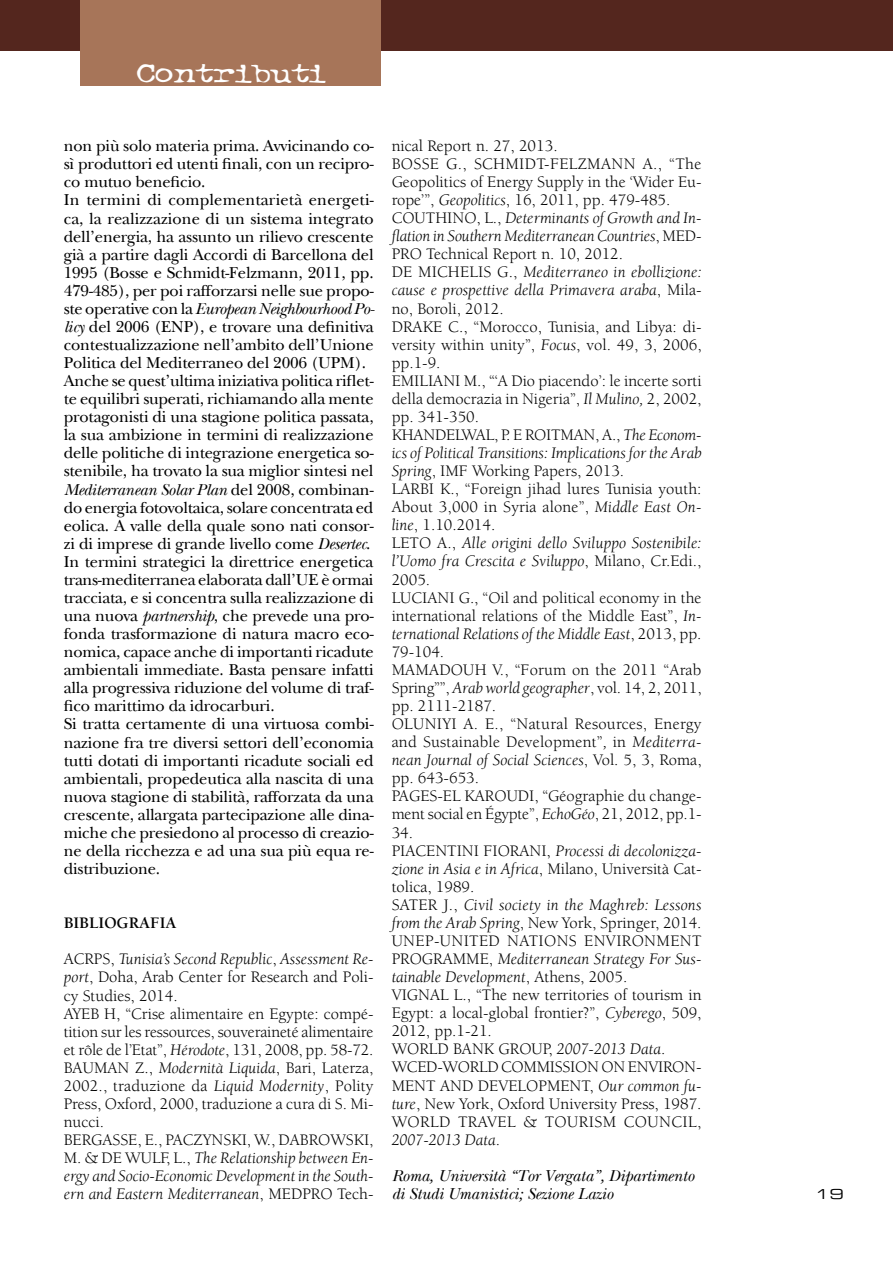
<style>
.page{position:relative;width:893px;height:1263px;background:#fff}
.page>*{position:absolute;margin:0;border:0;box-sizing:border-box;transform-origin:0 0}
.t1{font:30px "Typewriter OS Oldstyle";color:#fff;scale:1.35 1}
.t2{font:16.5px/18px "Berkeley";color:#000}
.t3{font:16.5px/18px "New Baskerville";letter-spacing:-.01em;color:#000}
.t4{font:italic 16.5px/18px "New Baskerville";color:#000}
.t5{font:italic 16.5px/36.2px "Berkeley";color:#000}
.t6{font:13.5px "Eurostile Extended Two";color:#000;scale:1.11 1}
.s1{font-style:italic}
.s2{font-weight:700;font-style:normal}
.s3{font-style:normal}
</style>
<div class="page">
<div style="left:0;top:0;width:893px;height:51px;background:#54261e"></div>
<div style="left:81px;top:0;width:300px;height:85px;background:#a77559"></div>
<h1 class="t1" style="left:136px;top:56px;width:142px">Contributi</h1>
<p class="t3" style="left:64px;top:137px;width:312px">non più solo materia prima. Avvicinando co&shy;sì produttori ed utenti finali, con un recipro&shy;co mutuo beneficio.<br>In termini di complementarietà energeti&shy;ca, la realizzazione di un sistema integrato dell’energia, ha assunto un rilievo crescente già a partire dagli Accordi di Barcellona del 1995 (Bosse e Schmidt-Felzmann, 2011, pp.<br>479-485), per poi rafforzarsi nelle sue propo&shy;ste operative con la <span class="s1">European Neighbourhood Po&shy;licy</span> del 2006 (ENP</p>
<p class="t3" style="left:64px;top:317px;width:312px;text-indent:129px">), e trovare una definitiva contestualizzazione nell’ambito dell’Unione Politica del Mediterraneo del 2006 (UPM).<br>Anche se quest’ultima iniziativa politica riflet&shy;te equilibri superati, richiamando alla mente protagonisti di una stagione politica passata, la sua ambizione in termini di realizzazione delle politiche di integrazione energetica so&shy;stenibile, ha trovato la sua miglior sintesi nel <span class="s1">Mediterranean Solar Plan</span> del 2008, combinan&shy;do energia fotovoltaica, solare concentrata ed eolica. A valle della quale sono nati consor&shy;zi di imprese di grande livello come <span class="s1">Desertec</span>.<br>In termini strategici la direttrice energetica trans-mediterranea elaborata dall’UE è ormai tracciata, e si concentra sulla realizzazione di una nuova <span class="s1">partnership</span>, che prevede una pro&shy;fonda trasformazione di natura macro eco&shy;nomica, capace anche di importanti ricadute ambientali immediate. Basta pensare infatti alla progressiva riduzione del volume di traf&shy;fico marittimo da idrocarburi.<br>Si tratta certamente di una virtuosa combi&shy;nazione fra tre diversi settori dell’economia tutti dotati di importanti ricadute sociali ed ambientali, propedeutica alla nascita di una nuova stagione di stabilità, rafforzata da una crescente, allargata partecipazione alle dina&shy;miche che presiedono al processo di creazio&shy;ne della ricchezza e ad una sua più equa re&shy;distribuzione.</p>
<p class="t5" style="left:64px;top:905px;width:311px"><span class="s2">BIBLIOGRAFIA<br></span><span class="s3">ACRPS,</span> Tunisia’s Second Republic<span class="s3">,</span> Assessment Re-</p>
<p class="t2" style="left:64px;top:968px;width:311px"><span class="s1">port</span>, Doha, Arab Center for Research and Poli&shy;cy Studies, 2014.<br>AYEB H, “Crise alimentaire en Egypte: compé&shy;tition sur les ressources, souveraineté alimentaire et rôle de l’Etat”, <span class="s1">Hérodote</span>, 131, 2008, pp. 58-72.<br>BAUMAN Z., <span class="s1">Modernità Liquida</span>, Bari, Laterza, 2002., traduzione da <span class="s1">Liquid Modernity</span>, Polity Press, Oxford, 2000, traduzione a cura di S. Mi&shy;nucci.<br>BERGASSE, E., PACZYNSKI, W., DABROWSKI, M. &amp; DE WULF, L., <span class="s1">The Relationship between En&shy;ergy and Socio-Economic Development in the South&shy;ern and Eastern Mediterranean</span>, MEDPRO Tech-</p>
<p class="t2" style="left:392px;top:137px;width:312px">nical Report n. 27, 2013.<br>BOSSE G., SCHMIDT-FELZMANN A., “The Geopolitics of Energy Supply in the ‘Wider Eu&shy;rope’”, <span class="s1">Geopolitics</span>, 16, 2011, pp. 479-485.<br>COUTHINO, L., <span class="s1">Determinants of Growth and In&shy;flation in Southern Mediterranean Countries</span>, MED-PRO Technical Report n. 10, 2012.<br>DE MICHELIS G., <span class="s1">Mediterraneo in ebollizione: cause e prospettive della Primavera araba</span>, Mila&shy;no, Boroli, 2012.<br>DRAKE C., “Morocco, Tunisia, and Libya: di&shy;versity within unity”, <span class="s1">Focus</span>, vol. 49, 3, 2006, pp.1-9.<br>EMILIANI M., “‘A Dio piacendo’: le incerte sorti della democrazia in Nigeria”, <span class="s1">Il Mulino,</span> 2, 2002, pp. 341-350.<br>KHANDELWAL, P. E ROITMAN, A., <span class="s1">The Econom&shy;ics of Political Transitions: Implications for the Arab Spring</span>, IMF Working Papers, 2013.<br>LARBI K., “Foreign jihad lures Tunisia youth:<br>About 3,000 in Syria alone”, <span class="s1">Middle East On&shy;line</span>, 1.10.2014.<br>LETO A., <span class="s1">Alle origini dello Sviluppo Sostenibile: l’Uomo fra Crescita e Sviluppo</span>, Milano, Cr.Edi., 2005.<br>LUCIANI G., “Oil and political economy in the international relations of the Middle East”, <span class="s1">In&shy;ternational Relations of the Middle East</span>, 2013, pp.<br>79-104.<br>MAMADOUH V., “Forum on the 2011 “Arab Spring””, <span class="s1">Arab world geographer</span>, vol. 14, 2, 2011, pp. 2111-2187.<br>OLUNIYI A. E., “Natural Resources, Energy and Sustainable Development”<span class="s1">,</span> in <span class="s1">Mediterra&shy;nean Journal of Social Sciences</span>, Vol. 5, 3, Roma, pp. 643-653.<br>PAGES-EL KAROUDI, “Géographie du change&shy;ment social en Égypte”, <span class="s1">EchoGéo</span>, 21, 2012, pp.1- 34.<br>PIACENTINI FIORANI, <span class="s1">Processi di decolonizza&shy;zione in Asia e in Africa</span>, Milano, Università Cat&shy;tolica, 1989.<br>SATER J., <span class="s1">Civil society in the Maghreb: Lessons from the Arab Spring</span>, New York, Springer, 2014.<br>UNEP-UNITED NATIONS ENVIRONMENT PROGRAMME, <span class="s1">Mediterranean Strategy For Sus&shy;tainable Development</span>, Athens, 2005.<br>VIGNAL L., “The new territories of tourism in Egypt: a local-global frontier?”, <span class="s1">Cyberego</span>, 509, 2012, pp.1-21.<br>WORLD BANK GROUP, <span class="s1">2007-2013 Data</span>.<br>WCED-WORLD COMMISSION ON ENVIRON-MENT AND DEVELOPMENT, <span class="s1">Our common fu&shy;ture</span>, New York, Oxford University Press, 1987.<br>WORLD TRAVEL &amp; TOURISM COUNCIL, <span class="s1">2007-2013 Data</span>.</p>
<p class="t4" style="left:392px;top:1166px;width:304px">Roma, Università “Tor Vergata”, Dipartimento di Studi Umanistici; Sezione Lazio</p>
<p class="t6" style="left:815px;top:1185px;width:28px">19</p>
</div>
